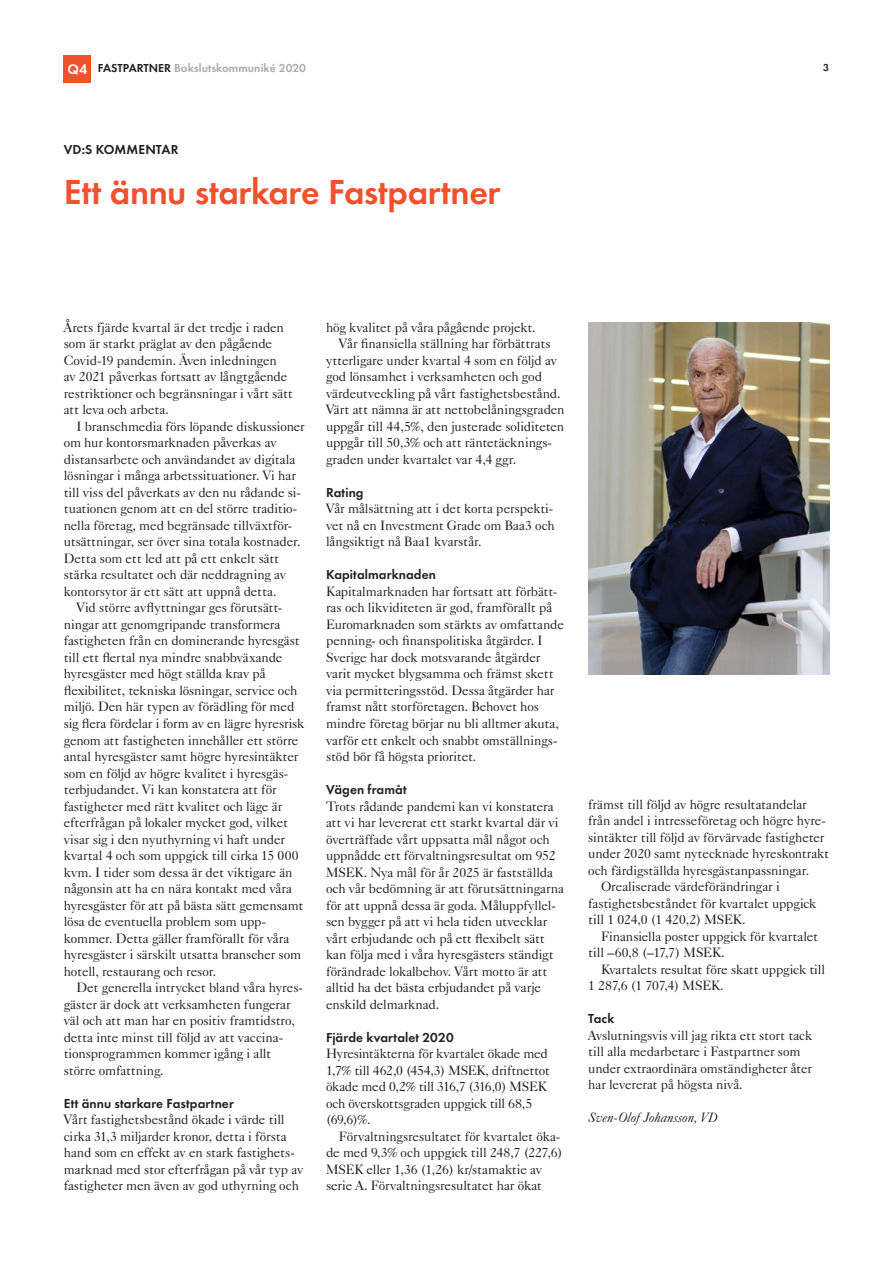
<style>
.page{position:relative;width:893px;height:1263px;background:#fff}
.page>*{position:absolute;margin:0;border:0;box-sizing:border-box;transform-origin:0 0}
.Rubrik{font:600 36px "Futura EFTU";letter-spacing:-.01em;color:#f0512e}
.Bröd_indrag{font:13.5px/16.5px "Caslon 540 BT";letter-spacing:-.005em;color:#231f20}
.Bröd{font:13.5px/16.5px "Caslon 540 BT";letter-spacing:-.005em;color:#231f20}
.Mellis{font:600 13.5px "Futura EFTU";letter-spacing:.01em;color:#231f20}
.Bröd-2{font:italic 13.5px "Caslon 540 BT";letter-spacing:.015em;color:#231f20}
.t1{font:600 12px "Futura EFTU";color:#a8adac}
.t2{font:600 10.5px "Futura EFTU";color:#231f20}
.s1{font-size:14.4px;color:#fff}
.s2{color:#231f20}
.s3{font-family:"Futura EFTU";font-weight:600}
</style>
<div class="page">
<div style="left:64px;top:55px;width:27px;height:27px;background:#f0512e"></div>
<img style="left:588px;top:322px;width:241px;height:352px">
<p class="t1" style="left:68px;top:61px;width:240px"><span class="s1">Q4</span> <span class="s2">FASTPARTNER</span> Bokslutskommuniké 2020</p>
<p class="t2" style="left:823px;top:61px;width:7px">3</p>
<p class="Mellis" style="left:64px;top:141px;width:116px">VD:S KOMMENTAR</p>
<p class="Rubrik" style="left:64px;top:170px;width:438px">Ett ännu starkare Fastpartner</p>
<p class="Bröd" style="left:64px;top:319px;width:231px">Årets fjärde kvartal är det tredje i raden som är starkt präglat av den pågående Covid-19 pandemin. Även inledningen<br>av 2021 påverkas fortsatt av långtgående restriktioner och begränsningar i vårt sätt att leva och arbeta.</p>
<p class="Bröd_indrag" style="left:64px;top:418px;width:242px;text-indent:13px">I branschmedia förs löpande diskussioner om hur kontorsmarknaden påverkas av distansarbete och användandet av digitala lösningar i många arbetssituationer. Vi har till viss del påverkats av den nu rådande si&shy;tuationen genom att en del större traditio&shy;nella företag, med begränsade tillväxtför&shy;utsättningar, ser över sina totala kostnader.<br>Detta som ett led att på ett enkelt sätt stärka resultatet och där neddragning av kontorsytor är ett sätt att uppnå detta.</p>
<p class="Bröd_indrag" style="left:64px;top:599px;width:242px;text-indent:13px">Vid större avflyttningar ges förutsätt&shy;ningar att genomgripande transformera fastigheten från en dominerande hyresgäst till ett flertal nya mindre snabbväxande hyresgäster med högt ställda krav på flexibilitet, tekniska lösningar, service och miljö. Den här typen av förädling för med sig flera fördelar i form av en lägre hyresrisk genom att fastigheten innehåller ett större antal hyresgäster samt högre hyresintäkter som en följd av högre kvalitet i hyresgäs&shy;terbjudandet. Vi kan konstatera att för fastigheter med rätt kvalitet och läge är efterfrågan på lokaler mycket god, vilket visar sig i den nyuthyrning vi haft under kvartal 4 och som uppgick till cirka 15 000 kvm. I tider som dessa är det viktigare än någonsin att ha en nära kontakt med våra hyresgäster för att på bästa sätt gemensamt lösa de eventuella problem som upp&shy;kommer. Detta gäller framförallt för våra hyresgäster i särskilt utsatta branscher som hotell, restaurang och resor.</p>
<p class="Bröd_indrag" style="left:64px;top:979px;width:241px;text-indent:13px">Det generella intrycket bland våra hyres&shy;gäster är dock att verksamheten fungerar väl och att man har en positiv framtidstro, detta inte minst till följd av att vaccina&shy;tionsprogrammen kommer igång i allt större omfattning.</p>
<p class="Mellis" style="left:64px;top:1095px;width:172px">Ett ännu starkare Fastpartner</p>
<p class="Bröd" style="left:64px;top:1111px;width:241px">Vårt fastighetsbestånd ökade i värde till cirka 31,3 miljarder kronor, detta i första hand som en effekt av en stark fastighets&shy;marknad med stor efterfrågan på vår typ av fastigheter men även av god uthyrning och</p>
<p class="Bröd" style="left:326px;top:319px;width:211px">hög kvalitet på våra pågående projekt.</p>
<p class="Bröd_indrag" style="left:326px;top:335px;width:240px;text-indent:13px">Vår finansiella ställning har förbättrats ytterligare under kvartal 4 som en följd av god lönsamhet i verksamheten och god värdeutveckling på vårt fastighetsbestånd.<br>Värt att nämna är att nettobelåningsgraden uppgår till 44,5%, den justerade soliditeten uppgår till 50,3% och att räntetäcknings&shy;graden under kvartalet var 4,4 ggr.</p>
<p class="Bröd" style="left:326px;top:484px;width:230px"><span class="s3">Rating<br></span>Vår målsättning att i det korta perspekti&shy;vet nå en Investment Grade om Baa3 och långsiktigt nå Baa1 kvarstår.</p>
<p class="Bröd" style="left:326px;top:566px;width:239px"><span class="s3">Kapitalmarknaden<br></span>Kapitalmarknaden har fortsatt att förbätt&shy;ras och likviditeten är god, framförallt på Euromarknaden som stärkts av omfattande penning- och finanspolitiska åtgärder. I Sverige har dock motsvarande åtgärder varit mycket blygsamma och främst skett via permitteringsstöd. Dessa åtgärder har framst nått storföretagen. Behovet hos mindre företag börjar nu bli alltmer akuta, varför ett enkelt och snabbt omställnings&shy;stöd bör få högsta prioritet.</p>
<p class="Bröd" style="left:326px;top:781px;width:239px"><span class="s3">Vägen framåt<br></span>Trots rådande pandemi kan vi konstatera att vi har levererat ett starkt kvartal där vi överträffade vårt uppsatta mål något och uppnådde ett förvaltningsresultat om 952<br>MSEK. Nya mål för år 2025 är fastställda och vår bedömning är att förutsättningarna för att uppnå dessa är goda. Måluppfyllel&shy;sen bygger på att vi hela tiden utvecklar vårt erbjudande och på ett flexibelt sätt kan följa med i våra hyresgästers ständigt förändrade lokalbehov. Vårt motto är att alltid ha det bästa erbjudandet på varje enskild delmarknad.</p>
<p class="Mellis" style="left:326px;top:1029px;width:129px">Fjärde kvartalet 2020</p>
<p class="Bröd" style="left:326px;top:1045px;width:225px">Hyresintäkterna för kvartalet ökade med 1,7% till 462,0 (454,3) MSEK, driftnettot ökade med 0,2% till 316,7 (316,0) MSEK och överskottsgraden uppgick till 68,5 (69,6)%.</p>
<p class="Bröd_indrag" style="left:326px;top:1127px;width:238px;text-indent:13px">Förvaltningsresultatet för kvartalet öka&shy;de med 9,3% och uppgick till 248,7 (227,6)<br>MSEK eller 1,36 (1,26) kr/stamaktie av serie A. Förvaltningsresultatet har ökat</p>
<p class="Bröd_indrag" style="left:588px;top:796px;width:242px">främst till följd av högre resultatandelar från andel i intresseföretag och högre hyre&shy;sintäkter till följd av förvärvade fastigheter under 2020 samt nytecknade hyreskontrakt och färdigställda hyresgästanpassningar.</p>
<p class="Bröd_indrag" style="left:588px;top:878px;width:230px;text-indent:13px">Orealiserade värdeförändringar i fastighetsbeståndet för kvartalet uppgick till 1 024,0 (1 420,2) MSEK.</p>
<p class="Bröd_indrag" style="left:588px;top:928px;width:232px;text-indent:13px">Finansiella poster uppgick för kvartalet till –60,8 (–17,7) MSEK.</p>
<p class="Bröd_indrag" style="left:588px;top:961px;width:238px;text-indent:13px">Kvartalets resultat före skatt uppgick till<br>1 287,6 (1 707,4) MSEK.</p>
<p class="Bröd" style="left:588px;top:1010px;width:225px"><span class="s3">Tack<br></span>Avslutningsvis vill jag rikta ett stort tack till alla medarbetare i Fastpartner som under extraordinära omständigheter åter har levererat på högsta nivå.</p>
<p class="Bröd-2" style="left:588px;top:1109px;width:131px">Sven-Olof Johansson, VD</p>
</div>
